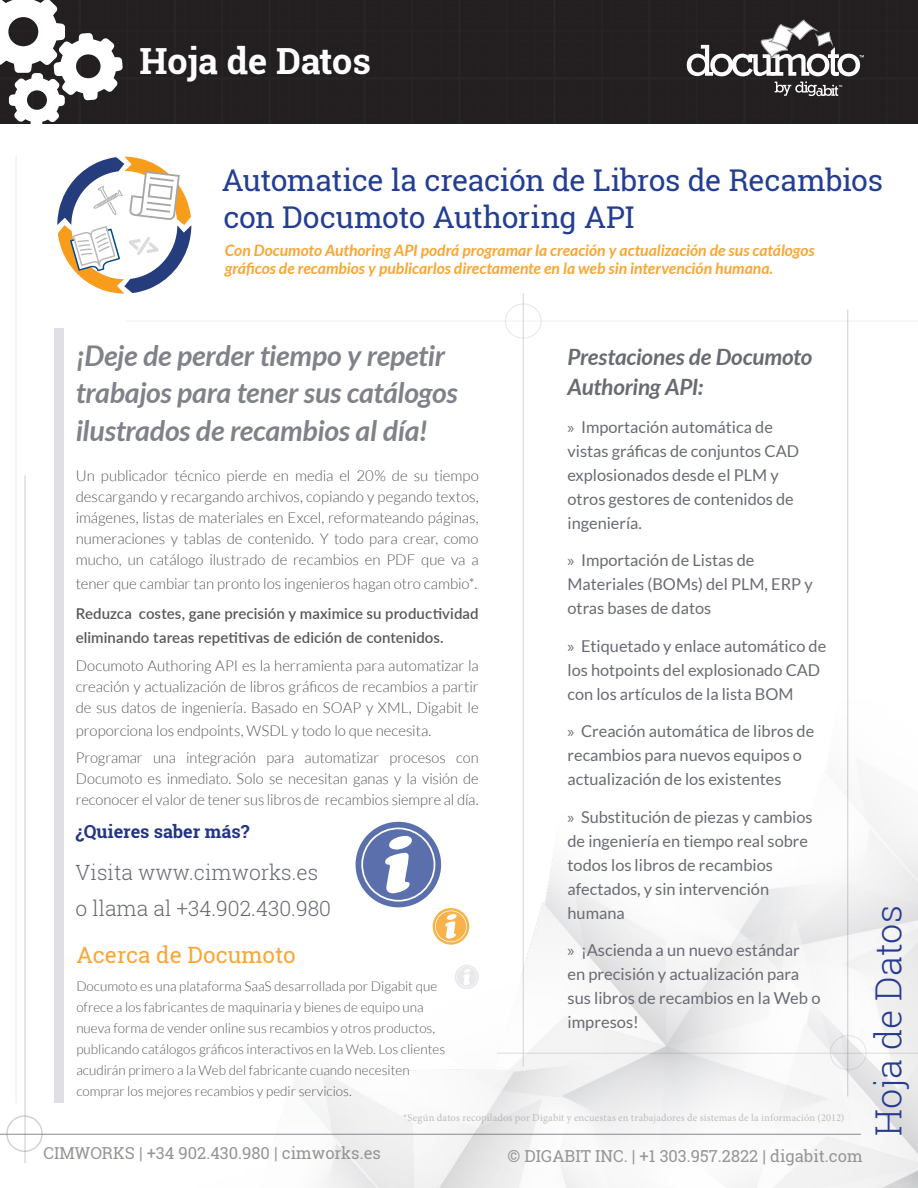
<style>
.page{position:relative;width:918px;height:1188px;background:#fff}
.page>*{position:absolute;margin:0;border:0;box-sizing:border-box;transform-origin:0 0}
.t1{font:300 36px "Roboto Slab";color:#273c91}
.t2{font:700 36px "Roboto Slab";color:#fff}
.t3{font:30px/37.5px "Roboto Slab";letter-spacing:-.015em;color:#243f92}
.Body{font:italic 700 28.5px/37.5px "Lato";letter-spacing:-.01em;color:#808289}
.List{font:italic 700 22.5px/30px "Lato";letter-spacing:-.005em;color:#696b73}
.t4{font:22.5px "Roboto Slab";color:#faa633}
.Pull_Quote{font:300 21px "Roboto Slab";color:#696b73}
.t5{font:700 18px "Roboto Slab";color:#233585}
.t6{font:16.5px/24px "Lato";color:#696b73}
.t7{font:16.5px "Roboto Slab";color:#959593}
.t8{font:16.35px/24px "Lato";color:#696b73}
.t9{font:italic 700 15.75px/18px "Lato";color:#faa633}
.Body-2{font:300 15px/21px "Lato";letter-spacing:-.005em;color:#57585a;text-align:justify}
.Body-3{font:600 15px/24px "Lato";letter-spacing:.005em;color:#57585a}
.t10{font:300 13.5px/21px "Lato";color:#57585a}
.t11{font:10.5px "Minion Pro";letter-spacing:.015em;color:#959593}
.s1{font-family:"Myriad Pro"}
</style>
<div class="page">
<img style="left:159px;top:699px;width:759px;height:489px">
<hr style="left:0;top:1134px;width:861px;height:1px;background:#696b73">
<hr style="left:25px;top:475px;width:1px;height:688px;background:#696b73">
<hr style="left:16px;top:156px;width:1px;height:947px;background:#696b73">
<div style="left:6px;top:1115px;width:37px;height:37px;border:2px solid #696b73;border-radius:50%"></div>
<svg style="left:0;top:0;width:918px;height:124px;background:#373435"></svg>
<div style="left:54px;top:328px;width:10px;height:775px;background:#dfdfe5"></div>
<hr style="left:126px;top:321px;width:792px;height:1px;background:#696b73">
<hr style="left:523px;top:293px;width:1px;height:774px;background:#696b73">
<div style="left:505px;top:303px;width:37px;height:36px;border:1px solid #696b73;border-radius:50%"></div>
<hr style="left:497px;top:1053px;width:421px;height:1px;background:#696b73">
<hr style="left:847px;top:310px;width:1px;height:787px;background:#696b73">
<div style="left:830px;top:1035px;width:37px;height:35px;border:1px solid #696b73;border-radius:50%"></div>
<svg style="left:57px;top:157px;width:134px;height:137px"></svg>
<svg style="left:455px;top:965px;width:24px;height:24px"></svg>
<svg style="left:355px;top:821px;width:114px;height:124px"></svg>
<h1 class="t2" style="left:139px;top:36px;width:233px">Hoja de Datos</h1>
<p class="t3" style="left:222px;top:161px;width:663px">Automatice la creación de Libros de Recambios con Documoto Authoring API</p>
<p class="t9" style="left:225px;top:241px;width:591px">Con Documoto Authoring API podrá programar la creación y actualización de sus catálogos gráficos de recambios y publicarlos directamente en la web sin intervención humana.</p>
<p class="Body" style="left:76px;top:337px;width:383px">¡Deje de perder tiempo y repetir trabajos para tener sus catálogos ilustrados de recambios al día!</p>
<p class="Body-2" style="left:76px;top:465px;width:405px">Un publicador técnico pierde en media el 20% de su tiempo descargando y recargando archivos, copiando y pegando textos, imágenes, listas de materiales en Excel, reformateando páginas, numeraciones y tablas de contenido. Y todo para crear, como mucho, un catálogo ilustrado de recambios en PDF que va a</p>
<p class="Body-2" style="left:76px;top:573px;width:403px">tener que cambiar tan pronto los ingenieros hagan otro cambio*.</p>
<p class="Body-3" style="left:76px;top:601px;width:405px">Reduzca costes, gane precisión y maximice su productividad eliminando tareas repetitivas de edición de contenidos.</p>
<p class="Body-2" style="left:76px;top:655px;width:405px">Documoto Authoring API es la herramienta para automatizar la creación y actualización de libros gráficos de recambios a partir de sus datos de ingeniería. Basado en SOAP y XML, Digabit le</p>
<p class="Body-2" style="left:76px;top:720px;width:357px">proporciona los endpoints, WSDL y todo lo que necesita.</p>
<p class="Body-2" style="left:76px;top:748px;width:405px">Programar una integración para automatizar procesos con Documoto es inmediato. Solo se necesitan ganas y la visión de reconocer el valor de tener sus libros de recambios siempre al día.</p>
<p class="t5" style="left:76px;top:819px;width:175px">¿Quieres saber más?</p>
<p class="Pull_Quote" style="left:76px;top:858px;width:244px">Visita www.cimworks.es</p>
<p class="Pull_Quote" style="left:76px;top:894px;width:257px">o llama al +34.902.430.980</p>
<p class="t4" style="left:76px;top:939px;width:221px">Acerca de Documoto</p>
<p class="t10" style="left:76px;top:975px;width:370px">Documoto es una plataforma SaaS desarrollada por Digabit que ofrece a los fabricantes de maquinaria y bienes de equipo una nueva forma de vender online sus recambios y otros productos, publicando catálogos gráficos interactivos en la Web. Los clientes acudirán primero a la Web del fabricante cuando necesiten comprar los mejores recambios y pedir servicios.</p>
<p class="List" style="left:568px;top:342px;width:246px">Prestaciones de Documoto<br>Authoring API:</p>
<p class="t8" style="left:568px;top:415px;width:233px"><span class="s1">»</span> Importación automática de vistas gráficas de conjuntos CAD explosionados desde el PLM y otros gestores de contenidos de ingeniería.</p>
<p class="t8" style="left:568px;top:548px;width:247px"><span class="s1">»</span> Importación de Listas de<br>Materiales (BOMs) del PLM, ERP y otras bases de datos</p>
<p class="t8" style="left:568px;top:634px;width:260px"><span class="s1">»</span> Etiquetado y enlace automático de los hotpoints del explosionado CAD con los artículos de la lista BOM</p>
<p class="t8" style="left:568px;top:719px;width:248px"><span class="s1">»</span> Creación automática de libros de recambios para nuevos equipos o actualización de los existentes</p>
<p class="t8" style="left:568px;top:805px;width:247px"><span class="s1">»</span> Substitución de piezas y cambios de ingeniería en tiempo real sobre todos los libros de recambios afectados, y sin intervención humana</p>
<p class="t6" style="left:568px;top:938px;width:255px"><span class="s1">»</span> ¡Ascienda a un nuevo estándar en precisión y actualización para sus libros de recambios en la Web o impresos!</p>
<p class="t11" style="left:403px;top:1111px;width:443px">*Según datos recopilados por Digabit y encuestas en trabajadores de sistemas de la información (2012)</p>
<p class="t7" style="left:44px;top:1142px;width:339px">CIMWORKS | +34 902.430.980 | cimworks.es</p>
<p class="t7" style="left:508px;top:1145px;width:357px">© DIGABIT INC. | +1 303.957.2822 | digabit.com</p>
<h1 class="t1" style="left:864px;top:1136px;width:232px;rotate:-90deg">Hoja de Datos</h1>
</div>
